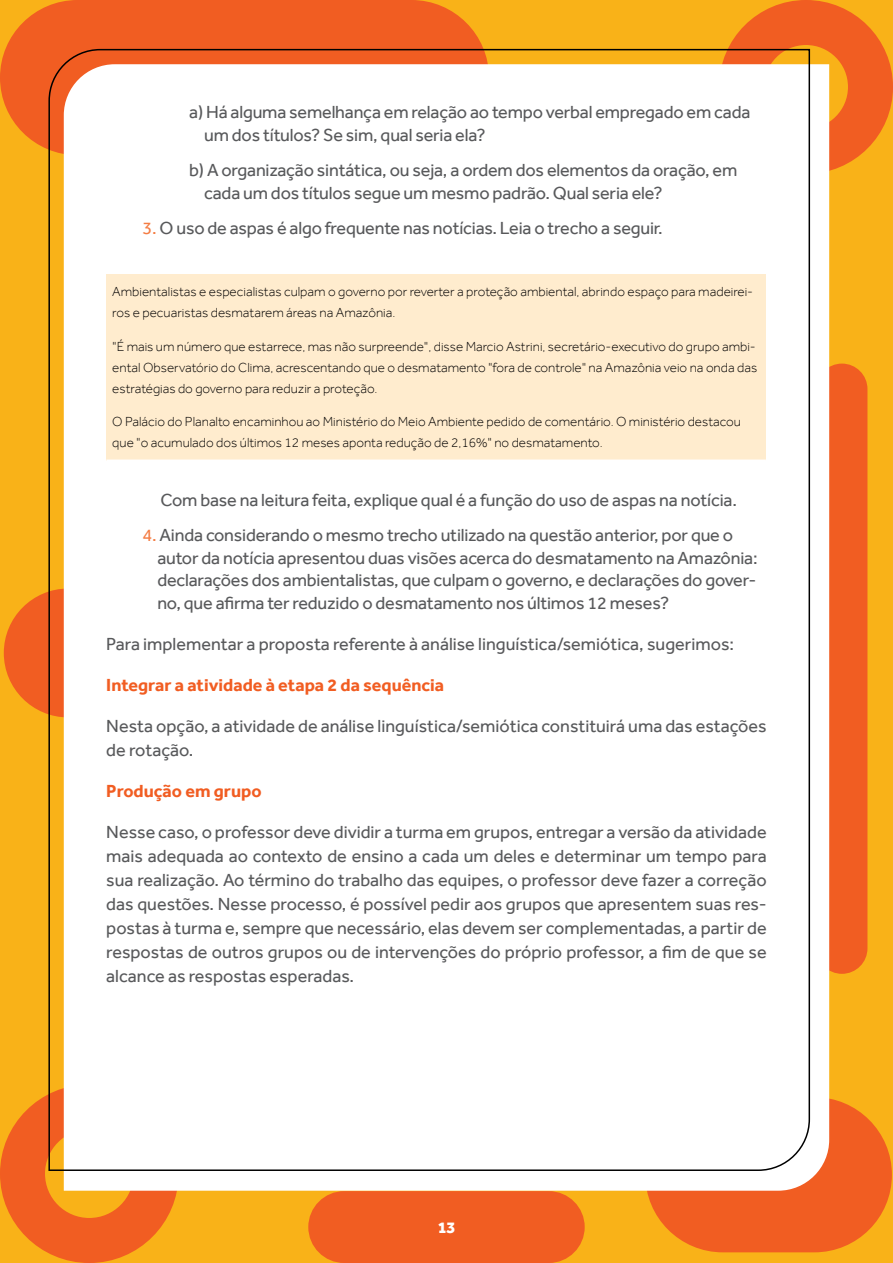
<style>
.page{position:relative;width:893px;height:1263px;background:#f9b218}
.page>*{position:absolute;margin:0;border:0;box-sizing:border-box;transform-origin:0 0}
.t1{font:18px/24px "Effra";letter-spacing:-.01em;color:#58595b}
.t2{font:700 18px "Effra";color:#f15d22}
.t3{font:800 16.5px "Effra";color:#fff}
.t4{font:300 13.5px/21px "Effra";color:#000}
.s1{color:#f47d44}
</style>
<div class="page">
<div style="left:0;top:0;width:489px;height:155px;background:#f15d22;border-radius:78px"></div>
<div style="left:645px;top:1097px;width:247px;height:155px;background:#f15d22;border-radius:78px"></div>
<div style="left:816px;top:364px;width:51px;height:610px;background:#f15d22;border-radius:26px"></div>
<div style="left:308px;top:1191px;width:277px;height:72px;background:#f15d22;border-radius:36px"></div>
<svg style="left:0;top:66px;width:1px;height:23px"></svg>
<div style="left:719px;top:0;width:174px;height:174px;border:45px solid #f15d22;border-radius:50%"></div>
<div style="left:0;top:1084px;width:179px;height:179px;border:45px solid #f15d22;border-radius:50%"></div>
<div style="left:4px;top:588px;width:129px;height:129px;background:#f15d22;border-radius:50%"></div>
<div style="left:64px;top:64px;width:765px;height:1127px;background:#fff"></div>
<div style="left:48px;top:48px;width:763px;height:1124px;background:#fff"></div>
<div style="left:106px;top:274px;width:660px;height:186px;background:#ffecce"></div>
<hr style="left:106px;top:459px;width:660px;height:2px;background:#fff">
<p class="t1" style="left:204px;top:101px;width:548px;line-height:22.5px;text-indent:-15px">a) Há alguma semelhança em relação ao tempo verbal empregado em cada um dos títulos? Se sim, qual seria ela?</p>
<p class="t1" style="left:204px;top:159px;width:535px;line-height:22.5px;text-indent:-15px">b) A organização sintática, ou seja, a ordem dos elementos da oração, em cada um dos títulos segue um mesmo padrão. Qual seria ele?</p>
<p class="t1" style="left:142px;top:216px;width:522px"><span class="s1">3.</span> O uso de aspas é algo frequente nas notícias. Leia o trecho a seguir.</p>
<p class="t4" style="left:112px;top:281px;width:642px">Ambientalistas e especialistas culpam o governo por reverter a proteção ambiental, abrindo espaço para madeirei&shy;ros e pecuaristas desmatarem áreas na Amazônia.</p>
<p class="t4" style="left:112px;top:335px;width:646px;text-align:justify">"É mais um número que estarrece, mas não surpreende", disse Marcio Astrini, secretário-executivo do grupo ambi&shy;ental Observatório do Clima, acrescentando que o desmatamento "fora de controle" na Amazônia veio na onda das estratégias do governo para reduzir a proteção.</p>
<p class="t4" style="left:112px;top:411px;width:630px">O Palácio do Planalto encaminhou ao Ministério do Meio Ambiente pedido de comentário. O ministério destacou que "o acumulado dos últimos 12 meses aponta redução de 2,16%" no desmatamento.</p>
<p class="t1" style="left:160px;top:488px;width:578px">Com base na leitura feita, explique qual é a função do uso de aspas na notícia.</p>
<p class="t1" style="left:157px;top:524px;width:602px;line-height:22.5px;text-indent:-15px"><span class="s1">4.</span> Ainda considerando o mesmo trecho utilizado na questão anterior, por que o autor da notícia apresentou duas visões acerca do desmatamento na Amazônia: declarações dos ambientalistas, que culpam o governo, e declarações do gover&shy;no, que afirma ter reduzido o desmatamento nos últimos 12 meses?</p>
<p class="t1" style="left:106px;top:631px;width:629px">Para implementar a proposta referente à análise linguística/semiótica, sugerimos:</p>
<p class="t2" style="left:106px;top:674px;width:339px">Integrar a atividade à etapa 2 da sequência</p>
<p class="t1" style="left:106px;top:714px;width:662px">Nesta opção, a atividade de análise linguística/semiótica constituirá uma das estações de rotação.</p>
<p class="t2" style="left:106px;top:780px;width:157px">Produção em grupo</p>
<p class="t1" style="left:106px;top:820px;width:662px;text-align:justify">Nesse caso, o professor deve dividir a turma em grupos, entregar a versão da atividade mais adequada ao contexto de ensino a cada um deles e determinar um tempo para sua realização. Ao término do trabalho das equipes, o professor deve fazer a correção das questões. Nesse processo, é possível pedir aos grupos que apresentem suas res&shy;postas à turma e, sempre que necessário, elas devem ser complementadas, a partir de respostas de outros grupos ou de intervenções do próprio professor, a fim de que se alcance as respostas esperadas.</p>
<p class="t3" style="left:438px;top:1217px;width:18px">13</p>
</div>
